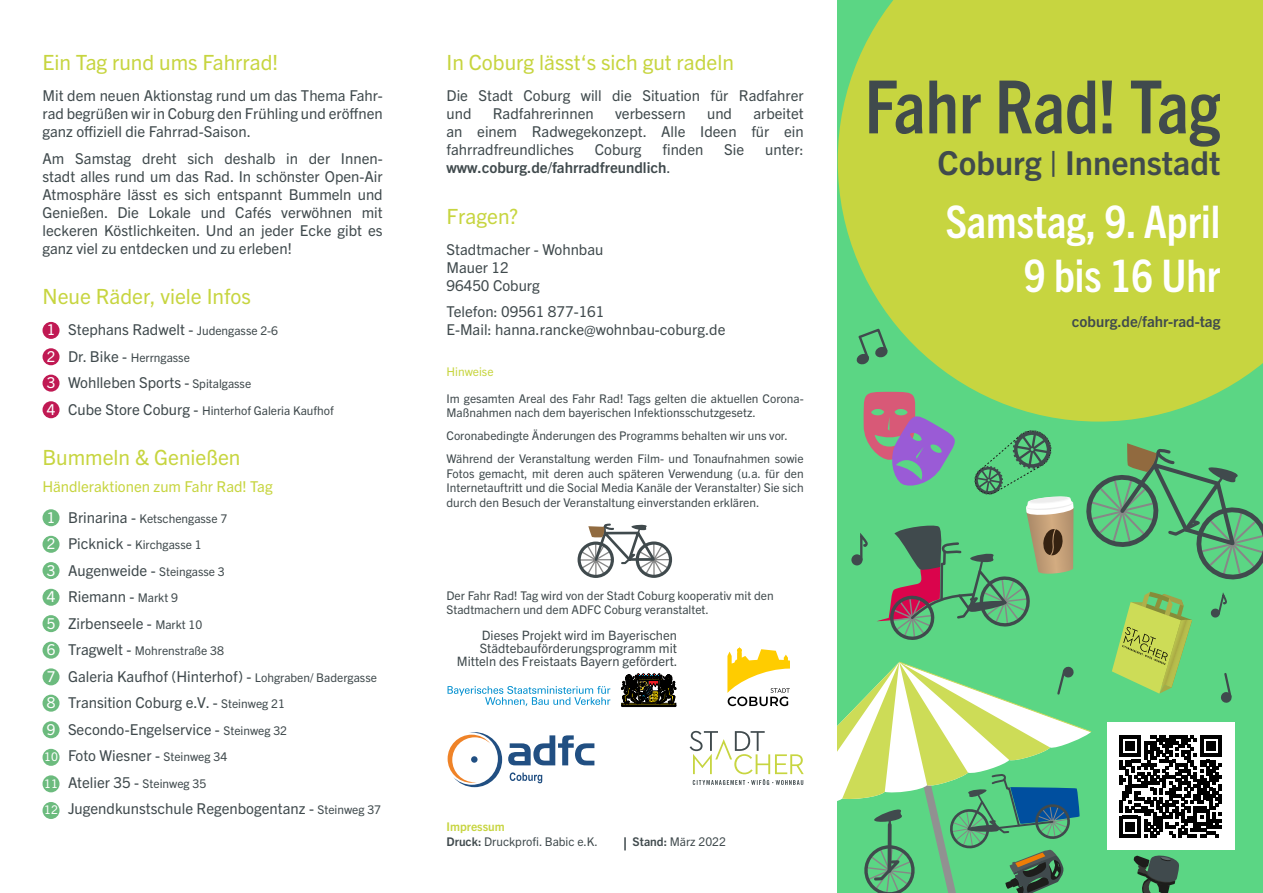
<style>
.page{position:relative;width:1263px;height:893px;background:#fff}
.page>*{position:absolute;margin:0;border:0;box-sizing:border-box;transform-origin:0 0}
.t1{font:700 condensed 73.5px "Trade Gothic Next LT Pro";color:#404a4d}
.t2{font:700 condensed 45px/54px "Trade Gothic Next LT Pro";color:#fff;text-align:right}
.t3{font:700 33px "Trade Gothic Next LT Pro";color:#404a4d}
.t4{font:21px "Trade Gothic Next LT Pro";color:#c7d540}
.t5{font:15px/18px "Trade Gothic Next LT Pro";color:#404a4d}
.t6{font:700 15px "Trade Gothic Next LT Pro";color:#404a4d}
.t7{font:15px "Trade Gothic Next LT Pro";color:#c7d540}
.t8{font:15px/26.5px "Trade Gothic Next LT Pro";color:#fff;text-align:justify}
.t9{font:12.9px/12.9px "Trade Gothic Next LT Pro";color:#404a4d;text-align:right}
.t10{font:12px/14.4px "Trade Gothic Next LT Pro";color:#404a4d}
.t11{font:12px "Trade Gothic Next LT Pro";color:#c7d540}
.t12{font:12px "Trade Gothic Next LT Pro";color:#fff}
.s1{font-size:12px}
.s2{font-size:15px}
.s3{font-weight:400}
.s4{font-weight:700;color:#c7d540}
.s5{font-weight:700}
</style>
<div class="page">
<div style="left:838px;top:0;width:425px;height:893px;background:#5bd684"></div>
<svg style="left:1086px;top:443px;width:177px;height:137px"></svg>
<svg style="left:1133px;top:855px;width:46px;height:38px"></svg>
<div style="left:851px;top:554px;width:11px;height:11px;background:#404a4d;border-radius:50%"></div>
<svg style="left:1210px;top:595px;width:17px;height:23px"></svg>
<svg style="left:1221px;top:673px;width:11px;height:30px"></svg>
<svg style="left:838px;top:661px;width:254px;height:232px"></svg>
<svg style="left:859px;top:422px;width:215px;height:218px"></svg>
<svg style="left:1112px;top:592px;width:80px;height:102px"></svg>
<svg style="left:838px;top:0;width:425px;height:422px;fill:#c7d540"></svg>
<svg style="left:447px;top:686px;width:163px;height:20px"></svg>
<svg style="left:621px;top:673px;width:55px;height:34px"></svg>
<svg style="left:727px;top:647px;width:63px;height:59px"></svg>
<svg style="left:510px;top:772px;width:32px;height:11px"></svg>
<svg style="left:508px;top:735px;width:86px;height:30px"></svg>
<svg style="left:448px;top:732px;width:54px;height:55px"></svg>
<div style="left:471px;top:756px;width:6px;height:7px;background:#214f82;border-radius:50%"></div>
<svg style="left:690px;top:731px;width:114px;height:54px"></svg>
<div style="left:1107px;top:723px;width:127px;height:127px;background:#fff"></div>
<svg style="left:1119px;top:735px;width:103px;height:103px"></svg>
<div style="left:43px;top:536px;width:17px;height:17px;background:#6cbb7e;border-radius:50%"></div>
<div style="left:43px;top:509px;width:17px;height:17px;background:#6cbb7e;border-radius:50%"></div>
<div style="left:43px;top:562px;width:17px;height:17px;background:#6cbb7e;border-radius:50%"></div>
<div style="left:43px;top:589px;width:17px;height:17px;background:#6cbb7e;border-radius:50%"></div>
<div style="left:43px;top:615px;width:17px;height:17px;background:#6cbb7e;border-radius:50%"></div>
<div style="left:43px;top:642px;width:17px;height:17px;background:#6cbb7e;border-radius:50%"></div>
<div style="left:43px;top:668px;width:17px;height:17px;background:#6cbb7e;border-radius:50%"></div>
<div style="left:43px;top:695px;width:17px;height:17px;background:#6cbb7e;border-radius:50%"></div>
<div style="left:43px;top:721px;width:17px;height:17px;background:#6cbb7e;border-radius:50%"></div>
<div style="left:43px;top:749px;width:17px;height:17px;background:#6cbb7e;border-radius:50%"></div>
<div style="left:43px;top:775px;width:17px;height:17px;background:#6cbb7e;border-radius:50%"></div>
<div style="left:43px;top:802px;width:17px;height:17px;background:#6cbb7e;border-radius:50%"></div>
<div style="left:43px;top:322px;width:17px;height:17px;background:#c01953;border-radius:50%"></div>
<div style="left:43px;top:348px;width:17px;height:17px;background:#c01953;border-radius:50%"></div>
<div style="left:43px;top:401px;width:17px;height:17px;background:#c01953;border-radius:50%"></div>
<div style="left:43px;top:375px;width:17px;height:17px;background:#c01953;border-radius:50%"></div>
<div style="left:577px;top:541px;width:37px;height:37px;border:3px solid #404a4d;border-radius:50%"></div>
<svg style="left:578px;top:523px;width:94px;height:55px"></svg>
<svg style="left:624px;top:837px;width:2px;height:13px"></svg>
<h3 class="t4" style="left:43px;top:48px;width:237px">Ein Tag rund ums Fahrrad!</h3>
<p class="t5" style="left:43px;top:86px;width:342px;text-align:justify">Mit dem neuen Aktionstag rund um das Thema Fahr&shy;rad begrüßen wir in Coburg den Frühling und eröffnen ganz offiziell die Fahrrad-Saison.</p>
<p class="t5" style="left:43px;top:148px;width:342px;text-align:justify">Am Samstag dreht sich deshalb in der Innen&shy;stadt alles rund um das Rad. In schönster Open-Air Atmosphäre lässt es sich entspannt Bummeln und Genießen. Die Lokale und Cafés verwöhnen mit leckeren Köstlichkeiten. Und an jeder Ecke gibt es ganz viel zu entdecken und zu erleben!</p>
<h3 class="t4" style="left:43px;top:282px;width:210px">Neue Räder, viele Infos</h3>
<p class="t5" style="left:68px;top:320px;width:212px">Stephans Radwelt - <span class="s1">Judengasse 2-6</span></p>
<p class="t10" style="left:68px;top:349px;width:123px"><span class="s2">Dr. Bike -</span> Herrngasse</p>
<p class="t5" style="left:68px;top:373px;width:185px">Wohlleben Sports - <span class="s1">Spitalgasse</span></p>
<p class="t10" style="left:68px;top:402px;width:267px"><span class="s2">Cube Store Coburg -</span> Hinterhof Galeria Kaufhof</p>
<h3 class="t4" style="left:43px;top:443px;width:199px">Bummeln &amp; Genießen</h3>
<p class="t7" style="left:43px;top:476px;width:232px">Händleraktionen zum Fahr Rad! Tag</p>
<p class="t10" style="left:68px;top:510px;width:161px"><span class="s2">Brinarina -</span> Ketschengasse 7</p>
<p class="t10" style="left:68px;top:537px;width:135px"><span class="s2">Picknick -</span> Kirchgasse 1</p>
<p class="t5" style="left:68px;top:556px;width:158px;line-height:26.5px">Augenweide - <span class="s1">Steingasse 3<br></span>Riemann - <span class="s1">Markt 9<br></span>Zirbenseele - <span class="s1">Markt 10</span></p>
<p class="t10" style="left:68px;top:643px;width:157px"><span class="s2">Tragwelt -</span> Mohrenstraße 38</p>
<p class="t5" style="left:68px;top:662px;width:315px;line-height:26.5px">Galeria Kaufhof (Hinterhof) - <span class="s1">Lohgraben/ Badergasse </span>Transition Coburg e.V. - <span class="s1">Steinweg 21<br></span>Secondo-Engelservice - <span class="s1">Steinweg 32<br></span>Foto Wiesner - <span class="s1">Steinweg 34<br></span>Atelier 35 - <span class="s1">Steinweg 35<br></span>Jugendkunstschule Regenbogentanz - <span class="s1">Steinweg 37</span></p>
<p class="t8" style="left:47px;top:316px;width:10px">1<br>2</p>
<p class="t8" style="left:47px;top:368px;width:10px">3</p>
<p class="t8" style="left:47px;top:395px;width:10px">4</p>
<p class="t8" style="left:47px;top:503px;width:10px">1</p>
<p class="t8" style="left:47px;top:529px;width:10px">2</p>
<p class="t8" style="left:47px;top:556px;width:10px">3<br>4<br>5<br>6<br>7<br>8<br>9</p>
<p class="t12" style="left:44px;top:749px;width:15px">10</p>
<p class="t12" style="left:44px;top:775px;width:15px">11</p>
<p class="t12" style="left:44px;top:802px;width:15px">12</p>
<h3 class="t4" style="left:446px;top:48px;width:289px">In Coburg lässt‘s sich gut radeln</h3>
<p class="t5" style="left:446px;top:86px;width:359px">Die Stadt Coburg will die Situation für Radfahrer und</p>
<p class="t5" style="left:493px;top:104px;width:102px">Radfahrerinnen</p>
<p class="t5" style="left:615px;top:104px;width:72px">verbessern</p>
<p class="t5" style="left:707px;top:104px;width:26px">und</p>
<p class="t5" style="left:446px;top:104px;width:359px;text-align:justify;text-indent:307px">arbeitet an einem Radwegekonzept. Alle Ideen für ein fahrradfreundliches</p>
<p class="t5" style="left:595px;top:140px;width:48px">Coburg</p>
<p class="t5" style="left:662px;top:140px;width:42px">finden</p>
<p class="t5" style="left:724px;top:140px;width:21px">Sie</p>
<p class="t5" style="left:765px;top:140px;width:40px">unter:</p>
<p class="t6" style="left:446px;top:157px;width:226px">www.coburg.de/fahrradfreundlich<span class="s3">.</span></p>
<h3 class="t4" style="left:446px;top:202px;width:73px">Fragen?</h3>
<p class="t5" style="left:446px;top:239px;width:158px">Stadtmacher - Wohnbau<br>Mauer 12<br>96450 Coburg</p>
<p class="t5" style="left:446px;top:302px;width:280px">Telefon: 09561 877-161<br>E-Mail: hanna.rancke@wohnbau-coburg.de</p>
<p class="t11" style="left:446px;top:363px;width:49px">Hinweise</p>
<p class="t10" style="left:446px;top:391px;width:359px">Im gesamten Areal des Fahr Rad! Tags gelten die aktuellen Corona-<br>Maßnahmen nach dem bayerischen Infektionsschutzgesetz.</p>
<p class="t10" style="left:446px;top:424px;width:359px;line-height:23px">Coronabedingte Änderungen des Programms behalten wir uns vor.<br>Während der Veranstaltung werden Film- und Tonaufnahmen sowie</p>
<p class="t10" style="left:446px;top:465px;width:359px;text-align:justify">Fotos gemacht, mit deren auch späteren Verwendung (u.a. für den Internetauftritt und die Social Media Kanäle der Veranstalter) Sie sich durch den Besuch der Veranstaltung einverstanden erklären.</p>
<p class="t10" style="left:446px;top:588px;width:329px">Der Fahr Rad! Tag wird von der Stadt Coburg kooperativ mit den<br>Stadtmachern und dem ADFC Coburg veranstaltet.</p>
<p class="t9" style="left:457px;top:628px;width:222px">Dieses Projekt wird im Bayerischen<br>Städtebauförderungsprogramm mit<br>Mitteln des Freistaats Bayern gefördert.</p>
<p class="t10" style="left:446px;top:819px;width:153px"><span class="s4">Impressum<br></span><span class="s5">Druck:</span> Druckprofi. Babic e.K.</p>
<p class="t10" style="left:632px;top:833px;width:95px"><span class="s5">Stand:</span> März 2022</p>
<h1 class="t1" style="left:865px;top:56px;width:357px">Fahr Rad! Tag</h1>
<h3 class="t3" style="left:937px;top:140px;width:284px">Coburg | Innenstadt</h3>
<h2 class="t2" style="left:946px;top:192px;width:276px">Samstag, 9. April<br>9 bis 16 Uhr</h2>
<p class="t6" style="left:1072px;top:311px;width:150px">coburg.de/fahr-rad-tag</p>
</div>
